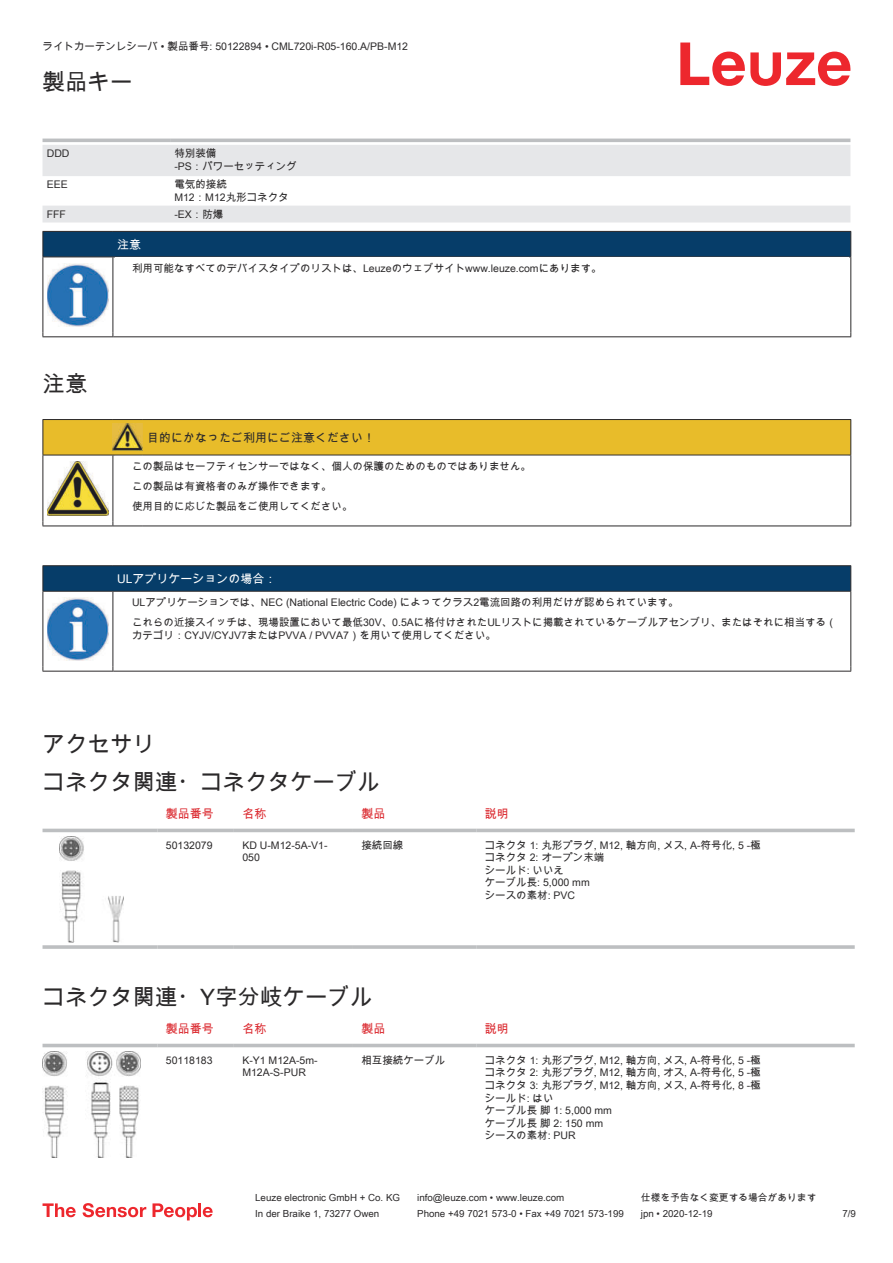
<style>
.page{position:relative;width:893px;height:1263px;background:#fff}
.page>*{position:absolute;margin:0;border:0;box-sizing:border-box;transform-origin:0 0}
.t1{font:22.5px/38.7px "Arial Unicode MS";color:#2b292a}
.t2{font:12px "Arial Unicode MS";color:#db2a30}
.t3{font:12px "Arial Unicode MS";color:#2b292a}
.t4{font:12px "Arial Unicode MS";color:#fff}
.t5{font:10.5px/12.6px "Arial Unicode MS";color:#2b292a}
.t6{font:9.75px "Arial Unicode MS";color:#2b292a}
</style>
<div class="page">
<svg style="left:680px;top:43px;width:170px;height:43px"></svg>
<svg style="left:43px;top:138px;width:807px;height:1px"></svg>
<svg style="left:43px;top:145px;width:807px;height:77px;fill:#e6e7e9"></svg>
<hr style="left:43px;top:139px;width:127px;height:3px;background:#bdbfc1">
<hr style="left:170px;top:139px;width:680px;height:3px;background:#bdbfc1">
<div style="left:43px;top:828px;width:812px;height:5px;background:#eeefef"></div>
<hr style="left:43px;top:829px;width:114px;height:3px;background:#bdbfc1">
<hr style="left:157px;top:829px;width:77px;height:3px;background:#bdbfc1">
<hr style="left:234px;top:829px;width:119px;height:3px;background:#bdbfc1">
<hr style="left:353px;top:829px;width:123px;height:3px;background:#bdbfc1">
<hr style="left:476px;top:829px;width:379px;height:3px;background:#bdbfc1">
<hr style="left:43px;top:945px;width:114px;height:4px;background:#bdbfc1">
<hr style="left:157px;top:945px;width:77px;height:4px;background:#c7c9ca">
<hr style="left:234px;top:945px;width:119px;height:4px;background:#bdbfc1">
<hr style="left:353px;top:945px;width:123px;height:4px;background:#bdbfc1">
<hr style="left:476px;top:945px;width:379px;height:4px;background:#c7c9ca">
<img style="left:59px;top:836px;width:65px;height:107px">
<svg style="left:43px;top:1043px;width:812px;height:26px"></svg>
<hr style="left:43px;top:1044px;width:114px;height:3px;background:#bdbfc1">
<hr style="left:157px;top:1044px;width:77px;height:3px;background:#bdbfc1">
<hr style="left:234px;top:1044px;width:119px;height:3px;background:#bdbfc1">
<hr style="left:353px;top:1044px;width:123px;height:3px;background:#bdbfc1">
<hr style="left:476px;top:1044px;width:379px;height:3px;background:#bdbfc1">
<img style="left:43px;top:1051px;width:97px;height:107px">
<svg style="left:43px;top:1203px;width:33px;height:14px"></svg>
<svg style="left:83px;top:1203px;width:63px;height:14px"></svg>
<svg style="left:153px;top:1203px;width:44px;height:17px"></svg>
<hr style="left:198px;top:1203px;width:3px;height:14px;background:#ed272d">
<svg style="left:203px;top:1207px;width:10px;height:10px"></svg>
<hr style="left:43px;top:257px;width:70px;height:1px;background:#2b292a">
<svg style="left:43px;top:231px;width:808px;height:26px;background:#093c65"></svg>
<hr style="left:113px;top:257px;width:738px;height:1px;background:#2b292a">
<hr style="left:43px;top:257px;width:1px;height:75px;background:#2b292a">
<hr style="left:113px;top:257px;width:1px;height:75px;background:#2b292a">
<hr style="left:850px;top:257px;width:1px;height:75px;background:#2b292a">
<hr style="left:43px;top:336px;width:70px;height:1px;background:#2b292a">
<hr style="left:113px;top:336px;width:738px;height:1px;background:#2b292a">
<img style="left:47px;top:263px;width:61px;height:63px">
<hr style="left:43px;top:526px;width:70px;height:1px;background:#2b292a">
<hr style="left:113px;top:526px;width:30px;height:1px;background:#2b292a">
<hr style="left:143px;top:526px;width:708px;height:1px;background:#2b292a">
<svg style="left:43px;top:419px;width:808px;height:107px"></svg>
<svg style="left:44px;top:645px;width:806px;height:26px"></svg>
<hr style="left:43px;top:565px;width:70px;height:1px;background:#2b292a">
<hr style="left:113px;top:565px;width:738px;height:1px;background:#2b292a">
<hr style="left:43px;top:592px;width:1px;height:75px;background:#2b292a">
<hr style="left:113px;top:592px;width:1px;height:75px;background:#2b292a">
<hr style="left:850px;top:592px;width:1px;height:75px;background:#2b292a">
<hr style="left:43px;top:671px;width:70px;height:1px;background:#2b292a">
<hr style="left:113px;top:671px;width:738px;height:1px;background:#2b292a">
<img style="left:47px;top:645px;width:61px;height:15px">
<svg style="left:43px;top:566px;width:808px;height:79px"></svg>
<p class="t5" style="left:43px;top:40px;width:367px">ライトカーテンレシーバ • 製品番号: 50122894 • CML720i-R05-160.A/PB-M12</p>
<h1 class="t1" style="left:43px;top:62px;width:91px">製品キー</h1>
<p class="t5" style="left:47px;top:147px;width:24px">DDD</p>
<p class="t5" style="left:174px;top:147px;width:124px">特別装備<br>-PS：パワーセッティング</p>
<p class="t5" style="left:47px;top:178px;width:23px">EEE</p>
<p class="t5" style="left:174px;top:178px;width:116px">電気的接続<br>M12：M12丸形コネクタ</p>
<p class="t5" style="left:47px;top:208px;width:21px">FFF</p>
<p class="t5" style="left:174px;top:208px;width:51px">-EX：防爆</p>
<p class="t4" style="left:117px;top:236px;width:25px">注意</p>
<p class="t5" style="left:132px;top:261px;width:471px">利用可能なすべてのデバイスタイプのリストは、Leuzeのウェブサイトwww.leuze.comにあります。</p>
<h1 class="t1" style="left:43px;top:364px;width:46px">注意</h1>
<p class="t3" style="left:147px;top:429px;width:229px">目的にかなったご利用にご注意ください！</p>
<p class="t5" style="left:132px;top:456px;width:400px;line-height:20.2px">この製品はセーフティセンサーではなく、個人の保護のためのものではありません。この製品は有資格者のみが操作できます。<br>使用目的に応じた製品をご使用してください。</p>
<p class="t4" style="left:117px;top:570px;width:161px">ULアプリケーションの場合：</p>
<p class="t5" style="left:132px;top:592px;width:706px;line-height:20.2px">ULアプリケーションでは、NEC (National Electric Code) によってクラス2電流回路の利用だけが認められています。<br>これらの近接スイッチは、現場設置において最低30V、0.5Aに格付けされたULリストに掲載されているケーブルアセンブリ、またはそれに相当する（</p>
<p class="t5" style="left:132px;top:629px;width:366px">カテゴリ：CYJV/CYJV7またはPVVA / PVVA7）を用いて使用してください。</p>
<h1 class="t1" style="left:43px;top:724px;width:339px">アクセサリ<br>コネクタ関連・コネクタケーブル</h1>
<p class="t2" style="left:166px;top:805px;width:49px">製品番号</p>
<p class="t2" style="left:242px;top:805px;width:25px">名称</p>
<p class="t2" style="left:361px;top:805px;width:25px">製品</p>
<p class="t2" style="left:485px;top:805px;width:25px">説明</p>
<p class="t5" style="left:166px;top:838px;width:48px">50132079</p>
<p class="t5" style="left:242px;top:838px;width:87px">KD U-M12-5A-V1-<br>050</p>
<p class="t5" style="left:361px;top:838px;width:43px">接続回線</p>
<p class="t5" style="left:485px;top:838px;width:277px">コネクタ 1: 丸形プラグ, M12, 軸方向, メス, A-符号化, 5 -極コネクタ 2: オープン末端<br>シールド: いいえ<br>ケーブル長: 5,000 mm<br>シースの素材: PVC</p>
<h1 class="t1" style="left:43px;top:977px;width:332px">コネクタ関連・Y字分岐ケーブル</h1>
<p class="t2" style="left:166px;top:1020px;width:49px">製品番号</p>
<p class="t2" style="left:242px;top:1020px;width:25px">名称</p>
<p class="t2" style="left:361px;top:1020px;width:25px">製品</p>
<p class="t2" style="left:485px;top:1020px;width:25px">説明</p>
<p class="t5" style="left:166px;top:1053px;width:48px">50118183</p>
<p class="t5" style="left:242px;top:1053px;width:77px">K-Y1 M12A-5m-<br>M12A-S-PUR</p>
<p class="t5" style="left:361px;top:1053px;width:85px">相互接続ケーブル</p>
<p class="t5" style="left:485px;top:1053px;width:277px">コネクタ 1: 丸形プラグ, M12, 軸方向, メス, A-符号化, 5 -極コネクタ 2: 丸形プラグ, M12, 軸方向, オス, A-符号化, 5 -極コネクタ 3: 丸形プラグ, M12, 軸方向, メス, A-符号化, 8 -極シールド: はい<br>ケーブル長 脚 1: 5,000 mm<br>ケーブル長 脚 2: 150 mm<br>シースの素材: PUR</p>
<p class="t6" style="left:255px;top:1191px;width:146px">Leuze electronic GmbH + Co. KG</p>
<p class="t6" style="left:417px;top:1191px;width:149px">info@leuze.com • www.leuze.com</p>
<p class="t6" style="left:641px;top:1191px;width:177px">仕様を予告なく変更する場合があります</p>
<p class="t6" style="left:255px;top:1206px;width:126px">In der Braike 1, 73277 Owen</p>
<p class="t6" style="left:417px;top:1206px;width:208px">Phone +49 7021 573-0 • Fax +49 7021 573-199</p>
<p class="t6" style="left:641px;top:1206px;width:73px">jpn • 2020-12-19</p>
<p class="t6" style="left:842px;top:1206px;width:15px">7 /9</p>
</div>
